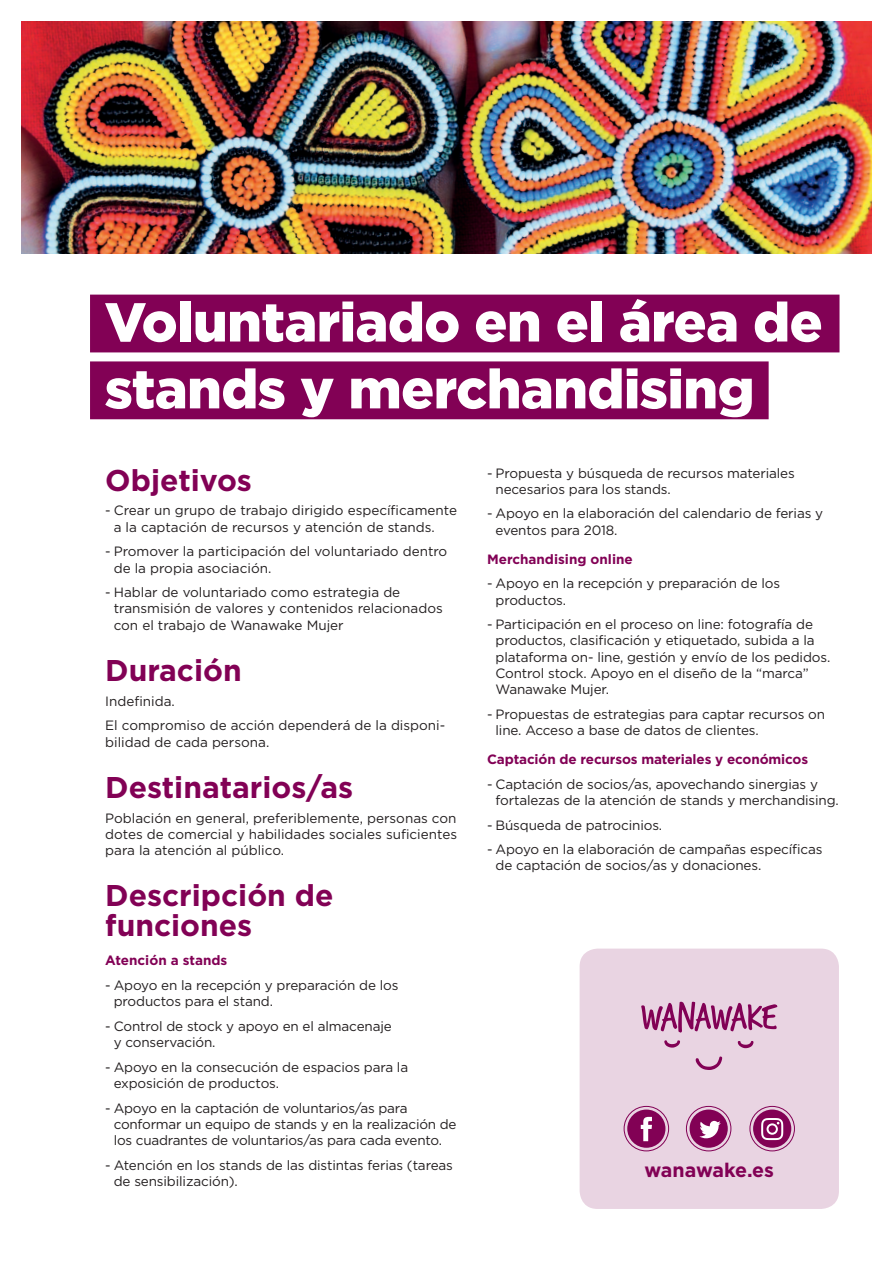
<style>
.page{position:relative;width:893px;height:1263px;background:#fff}
.page>*{position:absolute;margin:0;border:0;box-sizing:border-box;transform-origin:0 0}
.t1{font:900 54.75px/66.9px "Gotham";letter-spacing:-.01em;color:#fff}
.t2{font:700 30px/30px "Gotham";color:#820155}
.t3{font:700 19.65px "Gotham";letter-spacing:-.01em;color:#820155}
.t4{font:13.5px/16.2px "Gotham";letter-spacing:-.01em;color:#231f20}
.t5{font:700 13.5px "Gotham";letter-spacing:-.01em;color:#820155}
</style>
<div class="page">
<img style="left:21px;top:21px;width:851px;height:232px">
<div style="left:90px;top:295px;width:749px;height:57px;background:#820155"></div>
<div style="left:90px;top:361px;width:679px;height:58px;background:#820155"></div>
<div style="left:580px;top:948px;width:259px;height:261px;background:#e9d4e2;border-radius:18px"></div>
<div style="left:686px;top:1106px;width:45px;height:45px;border:1px solid #820155;border-radius:50%"></div>
<div style="left:690px;top:1109px;width:38px;height:39px;background:#820155;border-radius:50%"></div>
<svg style="left:699px;top:1121px;width:22px;height:17px"></svg>
<div style="left:624px;top:1106px;width:45px;height:45px;border:1px solid #820155;border-radius:50%"></div>
<div style="left:627px;top:1109px;width:38px;height:39px;background:#820155;border-radius:50%"></div>
<svg style="left:641px;top:1117px;width:11px;height:24px"></svg>
<div style="left:749px;top:1106px;width:46px;height:45px;border:1px solid #820155;border-radius:50%"></div>
<div style="left:753px;top:1109px;width:38px;height:39px;background:#820155;border-radius:50%"></div>
<svg style="left:761px;top:1118px;width:22px;height:22px"></svg>
<h1 class="t1" style="left:105px;top:288px;width:719px">Voluntariado en el área de stands y merchandising</h1>
<h2 class="t2" style="left:105px;top:465px;width:148px">Objetivos</h2>
<p class="t4" style="left:114px;top:502px;width:345px;text-indent:-9px">- Crear un grupo de trabajo dirigido específicamente a la captación de recursos y atención de stands.</p>
<p class="t4" style="left:114px;top:543px;width:335px;text-indent:-9px">- Promover la participación del voluntariado dentro de la propia asociación.</p>
<p class="t4" style="left:114px;top:584px;width:330px;text-indent:-9px">- Hablar de voluntariado como estrategia de transmisión de valores y contenidos relacionados con el trabajo de Wanawake Mujer</p>
<h2 class="t2" style="left:105px;top:655px;width:138px">Duración</h2>
<p class="t4" style="left:105px;top:688px;width:342px;line-height:24.8px">Indefinida.<br>El compromiso de acción dependerá de la disponi-</p>
<p class="t4" style="left:105px;top:733px;width:166px">bilidad de cada persona.</p>
<h2 class="t2" style="left:105px;top:772px;width:249px">Destinatarios/as</h2>
<p class="t4" style="left:105px;top:809px;width:353px;text-align:justify">Población en general, preferiblemente, personas con dotes de comercial y habilidades sociales suficientes para la atención al público.</p>
<h2 class="t2" style="left:105px;top:880px;width:230px">Descripción de funciones</h2>
<p class="t5" style="left:105px;top:951px;width:124px">Atención a stands</p>
<p class="t4" style="left:114px;top:977px;width:286px;text-indent:-9px">- Apoyo en la recepción y preparación de los productos para el stand.</p>
<p class="t4" style="left:114px;top:1017px;width:280px;text-indent:-9px">- Control de stock y apoyo en el almacenaje y conservación.</p>
<p class="t4" style="left:114px;top:1058px;width:296px;text-indent:-9px">- Apoyo en la consecución de espacios para la exposición de productos.</p>
<p class="t4" style="left:114px;top:1099px;width:344px;text-indent:-9px">- Apoyo en la captación de voluntarios/as para conformar un equipo de stands y en la realización de los cuadrantes de voluntarios/as para cada evento.</p>
<p class="t4" style="left:114px;top:1156px;width:341px;text-indent:-9px">- Atención en los stands de las distintas ferias (tareas de sensibilización).</p>
<p class="t4" style="left:495px;top:464px;width:301px;text-indent:-9px">- Propuesta y búsqueda de recursos materiales necesarios para los stands.</p>
<p class="t4" style="left:495px;top:505px;width:329px;text-indent:-9px">- Apoyo en la elaboración del calendario de ferias y eventos para 2018.</p>
<p class="t5" style="left:487px;top:550px;width:147px">Merchandising online</p>
<p class="t4" style="left:495px;top:575px;width:286px;text-indent:-9px">- Apoyo en la recepción y preparación de los productos.</p>
<p class="t4" style="left:495px;top:616px;width:336px;text-indent:-9px">- Participación en el proceso on line: fotografía de productos, clasificación y etiquetado, subida a la plataforma on- line, gestión y envío de los pedidos.<br>Control stock. Apoyo en el diseño de la “marca” Wanawake Mujer.</p>
<p class="t4" style="left:495px;top:705px;width:331px;text-indent:-9px">- Propuestas de estrategias para captar recursos on line. Acceso a base de datos de clientes.</p>
<p class="t5" style="left:487px;top:750px;width:323px">Captación de recursos materiales y económicos</p>
<p class="t4" style="left:495px;top:775px;width:345px;text-indent:-9px">- Captación de socios/as, apovechando sinergias y fortalezas de la atención de stands y merchandising.</p>
<p class="t4" style="left:487px;top:816px;width:177px">- Búsqueda de patrocinios.</p>
<p class="t4" style="left:495px;top:841px;width:329px;text-indent:-9px">- Apoyo en la elaboración de campañas específicas de captación de socios/as y donaciones.</p>
<h3 class="t3" style="left:644px;top:1157px;width:131px">wanawake.es</h3>
</div>
